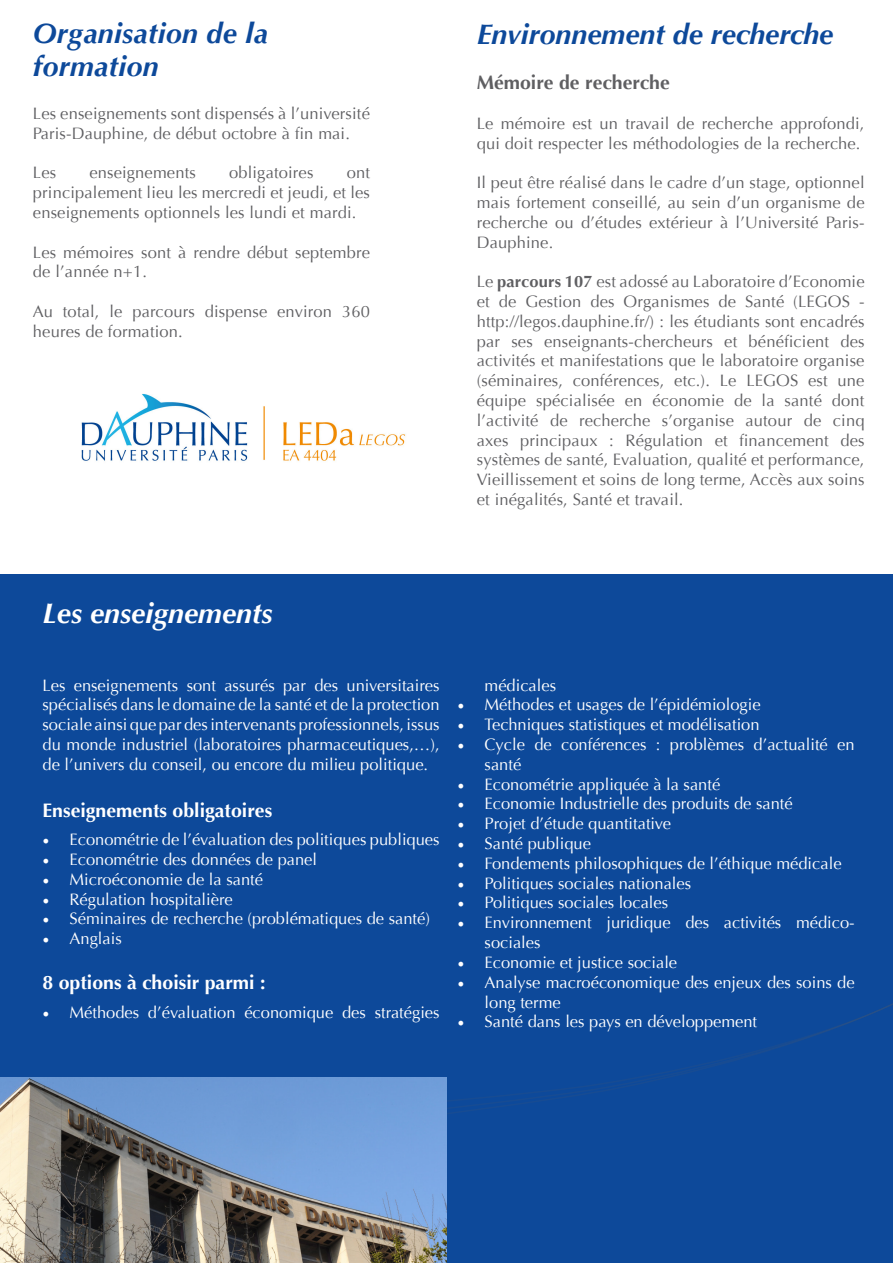
<style>
.page{position:relative;width:893px;height:1263px;background:#fff}
.page>*{position:absolute;margin:0;border:0;box-sizing:border-box;transform-origin:0 0}
.t1{font:italic 700 28.5px/33px "Optima";letter-spacing:.005em;color:#0d499a}
.t2{font:italic 700 28.5px "Optima";color:#fff}
.t3{font:700 19.5px "Optima";color:#fff}
.t4{font:700 19.5px "Optima";color:#5f5f62}
.t5{font:16.5px/19.8px "Optima";letter-spacing:.01em;color:#5f5f62}
.t6{font:16.5px/19.8px "Optima";color:#fff}
.s1{font-weight:700}
.s2{font-family:"Minion Pro";font-size:18px}
</style>
<div class="page">
<div style="left:0;top:574px;width:893px;height:689px;background:#0d499a"></div>
<svg style="left:20px;top:1003px;width:873px;height:164px"></svg>
<img style="left:81px;top:394px;width:325px;height:67px">
<img style="left:0;top:1078px;width:446px;height:185px">
<p class="t1" style="left:33px;top:17px;width:237px">Organisation de la formation</p>
<p class="t5" style="left:33px;top:104px;width:339px">Les enseignements sont dispensés à l’université<br>Paris-Dauphine, de début octobre à fin mai.</p>
<p class="t5" style="left:33px;top:163px;width:25px">Les</p>
<p class="t5" style="left:89px;top:163px;width:108px">enseignements</p>
<p class="t5" style="left:229px;top:163px;width:86px">obligatoires</p>
<p class="t5" style="left:33px;top:163px;width:339px;text-align:justify;text-indent:314px">ont principalement lieu les mercredi et jeudi, et les enseignements optionnels les lundi et mardi.</p>
<p class="t5" style="left:33px;top:242px;width:338px">Les mémoires sont à rendre début septembre de l’année n+1.</p>
<p class="t5" style="left:33px;top:302px;width:338px">Au total, le parcours dispense environ 360 heures de formation.</p>
<p class="t1" style="left:477px;top:18px;width:358px">Environnement de recherche</p>
<p class="t4" style="left:477px;top:71px;width:195px">Mémoire de recherche</p>
<p class="t5" style="left:477px;top:114px;width:389px">Le mémoire est un travail de recherche approfondi, qui doit respecter les méthodologies de la recherche.</p>
<p class="t5" style="left:477px;top:173px;width:389px;text-align:justify">Il peut être réalisé dans le cadre d’un stage, optionnel mais fortement conseillé, au sein d’un organisme de recherche ou d’études extérieur à l’Université Paris-Dauphine.</p>
<p class="t5" style="left:477px;top:272px;width:389px;text-align:justify">Le <span class="s1">parcours 107</span> est adossé au Laboratoire d’Economie et de Gestion des Organismes de Santé (LEGOS - http://legos.dauphine.fr/) : les étudiants sont encadrés par ses enseignants-chercheurs et bénéficient des activités et manifestations que le laboratoire organise (séminaires, conférences, etc.). Le LEGOS est une équipe spécialisée en économie de la santé dont l’activité de recherche s’organise autour de cinq axes principaux : Régulation et financement des systèmes de santé, Evaluation, qualité et performance, Vieillissement et soins de long terme, Accès aux soins et inégalités, Santé et travail.</p>
<p class="t2" style="left:43px;top:596px;width:232px">Les enseignements</p>
<p class="t6" style="left:43px;top:675px;width:399px;text-align:justify">Les enseignements sont assurés par des universitaires spécialisés dans le domaine de la santé et de la protection sociale ainsi que par des intervenants professionnels, issus du monde industriel (laboratoires pharmaceutiques,…), de l’univers du conseil, ou encore du milieu politique.</p>
<p class="t3" style="left:43px;top:799px;width:231px">Enseignements obligatoires</p>
<p class="t6" style="left:43px;top:830px;width:399px"><span class="s2">•</span> Econométrie de l’évaluation des politiques publiques</p>
<p class="t6" style="left:43px;top:850px;width:276px"><span class="s2">•</span> Econométrie des données de panel</p>
<p class="t6" style="left:43px;top:869px;width:222px"><span class="s2">•</span> Microéconomie de la santé</p>
<p class="t6" style="left:43px;top:889px;width:192px"><span class="s2">•</span> Régulation hospitalière</p>
<p class="t6" style="left:43px;top:909px;width:389px"><span class="s2">•</span> Séminaires de recherche (problématiques de santé)</p>
<p class="t6" style="left:43px;top:929px;width:81px"><span class="s2">•</span> Anglais</p>
<p class="t3" style="left:43px;top:971px;width:224px">8 options à choisir parmi :</p>
<p class="t6" style="left:43px;top:1002px;width:399px"><span class="s2">•</span> Méthodes d’évaluation économique des stratégies</p>
<p class="t6" style="left:485px;top:675px;width:73px">médicales</p>
<p class="t6" style="left:458px;top:695px;width:305px"><span class="s2">•</span> Méthodes et usages de l’épidémiologie</p>
<p class="t6" style="left:458px;top:715px;width:304px"><span class="s2">•</span> Techniques statistiques et modélisation</p>
<p class="t6" style="left:485px;top:735px;width:372px;text-indent:-27px"><span class="s2">•</span> Cycle de conférences : problèmes d’actualité en santé</p>
<p class="t6" style="left:458px;top:774px;width:264px"><span class="s2">•</span> Econométrie appliquée à la santé</p>
<p class="t6" style="left:458px;top:794px;width:337px"><span class="s2">•</span> Economie Industrielle des produits de santé</p>
<p class="t6" style="left:458px;top:814px;width:215px"><span class="s2">•</span> Projet d’étude quantitative</p>
<p class="t6" style="left:458px;top:834px;width:135px"><span class="s2">•</span> Santé publique</p>
<p class="t6" style="left:458px;top:854px;width:385px"><span class="s2">•</span> Fondements philosophiques de l’éthique médicale</p>
<p class="t6" style="left:458px;top:873px;width:235px"><span class="s2">•</span> Politiques sociales nationales</p>
<p class="t6" style="left:458px;top:893px;width:212px"><span class="s2">•</span> Politiques sociales locales</p>
<p class="t6" style="left:485px;top:913px;width:372px;text-indent:-27px"><span class="s2">•</span> Environnement juridique des activités médico&shy;sociales</p>
<p class="t6" style="left:458px;top:953px;width:221px"><span class="s2">•</span> Economie et justice sociale</p>
<p class="t6" style="left:485px;top:972px;width:372px;text-indent:-27px"><span class="s2">•</span> Analyse macroéconomique des enjeux des soins de long terme</p>
<p class="t6" style="left:458px;top:1012px;width:301px"><span class="s2">•</span> Santé dans les pays en développement</p>
</div>
